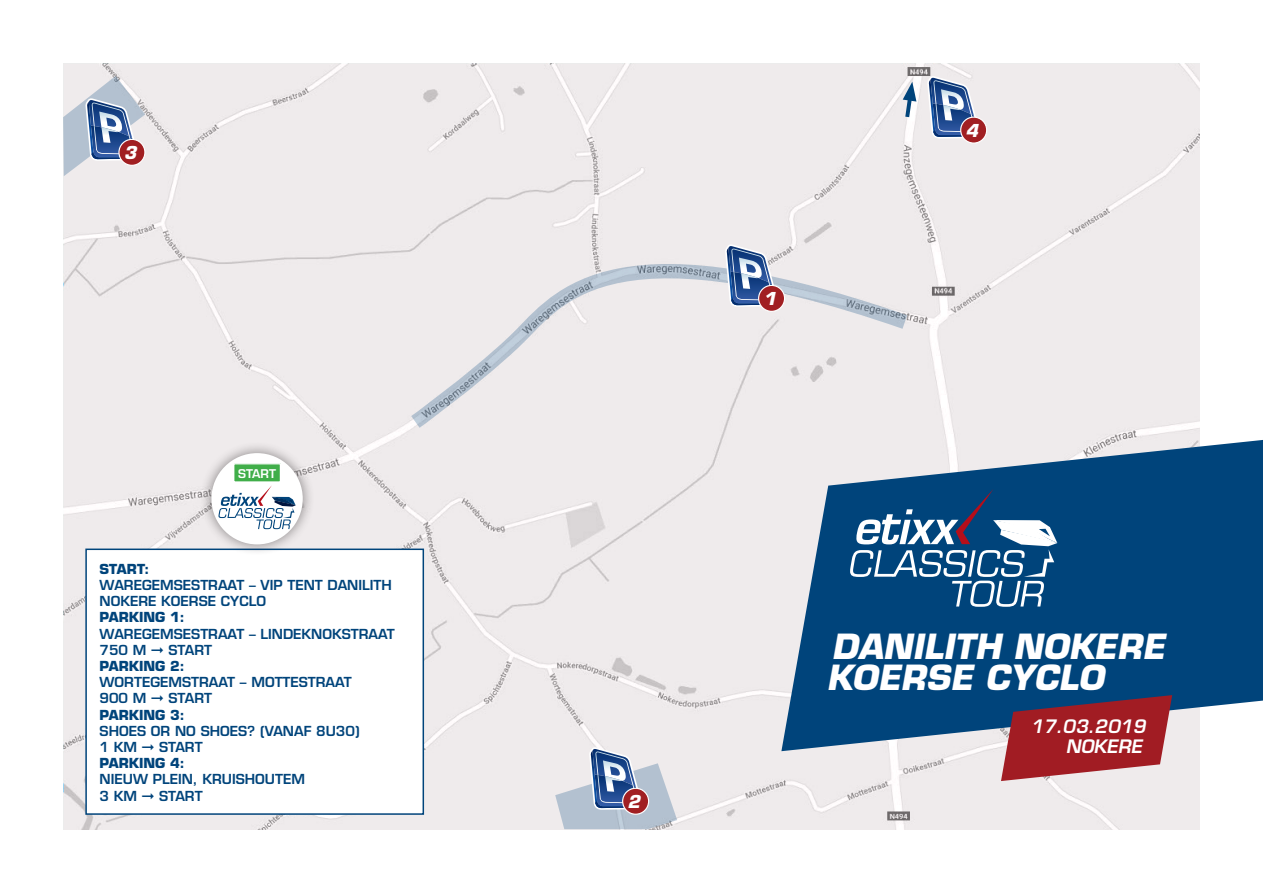
<style>
.page{position:relative;width:1263px;height:893px;background:#fff}
.page>*{position:absolute;margin:0;border:0;box-sizing:border-box;transform-origin:0 0}
.t1{font:italic 700 33.9px/30.8px "Eurostile";color:#fff}
.t2{font:italic 600 18.15px/20.2px "Eurostile";color:#fff;text-align:right}
.t3{font:italic 700 17.4px "Eurostile";color:#fff}
.t4{font:600 13.5px/16.2px "Eurostile";color:#00447b}
.t5{font:700 13.5px "Eurostile";color:#00447b}
.t6{font:600 11.7px "Eurostile";color:#fff}
.s1{font-weight:700}
</style>
<div class="page">
<div style="left:64px;top:64px;width:1135px;height:765px;background:#efebec"></div>
<svg style="left:781px;top:435px;width:482px;height:316px;background:#376b95"></svg>
<svg style="left:1001px;top:695px;width:171px;height:86px;background:#983e4a"></svg>
<svg style="left:850px;top:489px;width:207px;height:118px"></svg>
<div style="left:86px;top:549px;width:337px;height:265px;background:#fff"></div>
<div style="left:85px;top:549px;width:339px;height:266px;border:2px solid #00447b"></div>
<div style="left:200px;top:441px;width:115px;height:115px;background:#231f20;opacity:.5"></div>
<div style="left:211px;top:453px;width:92px;height:91px;background:#fff;border-radius:50%"></div>
<svg style="left:218px;top:485px;width:78px;height:44px"></svg>
<div style="left:234px;top:464px;width:46px;height:18px;background:#40ae49"></div>
<div style="left:233px;top:463px;width:48px;height:20px;border:1px solid #fff"></div>
<svg style="left:927px;top:76px;width:53px;height:63px;background:#849abe"></svg>
<div style="left:961px;top:117px;width:26px;height:26px;background:#a11f22;border-radius:50%"></div>
<div style="left:960px;top:117px;width:27px;height:27px;border:1px solid #fff;border-radius:50%"></div>
<svg style="left:410px;top:262px;width:499px;height:167px;background:#e8e6e8"></svg>
<svg style="left:555px;top:747px;width:122px;height:82px;background:#b5c0d1"></svg>
<div style="left:623px;top:788px;width:26px;height:26px;background:#a11f22;border-radius:50%"></div>
<div style="left:622px;top:788px;width:27px;height:27px;border:1px solid #fff;border-radius:50%"></div>
<svg style="left:903px;top:82px;width:13px;height:39px"></svg>
<svg style="left:63px;top:76px;width:82px;height:100px;background:#b2bed1"></svg>
<div style="left:119px;top:139px;width:26px;height:26px;background:#a11f22;border-radius:50%"></div>
<div style="left:118px;top:139px;width:27px;height:27px;border:1px solid #fff;border-radius:50%"></div>
<svg style="left:725px;top:244px;width:53px;height:63px;background:#8299bd"></svg>
<div style="left:759px;top:285px;width:25px;height:26px;background:#a11f22;border-radius:50%"></div>
<div style="left:758px;top:285px;width:27px;height:27px;border:1px solid #fff;border-radius:50%"></div>
<p class="t3" style="left:124px;top:142px;width:14px">3</p>
<p class="t6" style="left:238px;top:466px;width:39px">START</p>
<p class="t5" style="left:100px;top:560px;width:51px">START:</p>
<p class="t4" style="left:100px;top:577px;width:294px">WAREGEMSESTRAAT – VIP TENT DANILITH<br>NOKERE KOERSE CYCLO</p>
<p class="t5" style="left:100px;top:609px;width:87px">PARKING 1:</p>
<p class="t4" style="left:100px;top:625px;width:297px">WAREGEMSESTRAAT – LINDEKNOKSTRAAT<br>750 M ➞ START<br><span class="s1">PARKING 2:</span></p>
<p class="t4" style="left:100px;top:674px;width:254px">WORTEGEMSTRAAT – MOTTESTRAAT<br>900 M ➞ START<br><span class="s1">PARKING 3:</span></p>
<p class="t4" style="left:100px;top:722px;width:262px">SHOES OR NO SHOES? (VANAF 8U30)<br>1 KM ➞ START<br><span class="s1">PARKING 4:</span></p>
<p class="t4" style="left:100px;top:771px;width:207px">NIEUW PLEIN, KRUISHOUTEM<br>3 KM ➞ START</p>
<p class="t3" style="left:763px;top:288px;width:14px">1</p>
<p class="t3" style="left:965px;top:119px;width:14px">4</p>
<p class="t3" style="left:627px;top:791px;width:14px">2</p>
<h1 class="t1" style="left:826px;top:631px;width:347px">DANILITH NOKERE<br>KOERSE CYCLO</h1>
<h2 class="t2" style="left:1031px;top:716px;width:120px">17.03.2019<br>NOKERE</h2>
</div>
